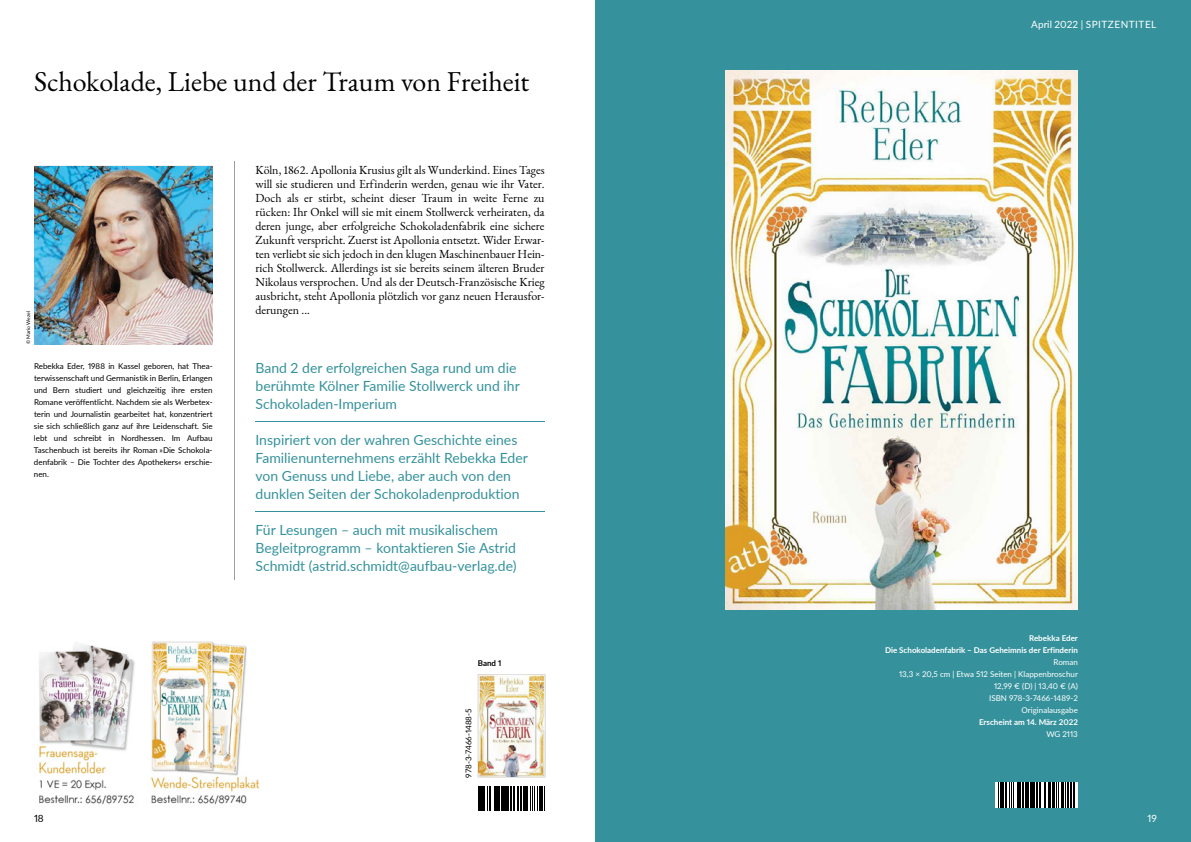
<style>
.page{position:relative;width:1191px;height:842px;background:#fff}
.page>*{position:absolute;margin:0;border:0;box-sizing:border-box;transform-origin:0 0}
.t1{font:28px "EB Garamond";color:#000}
.t2{font:14px/18px "Lato";color:#35929c}
.t3{font:12px/14px "EB Garamond";color:#000;text-align:justify}
.t4{font:10px "Lato";letter-spacing:.05em;color:#fff}
.t5{font:10px "Lato";color:#000}
.t6{font:8px/12px "Lato";color:#000;text-align:justify}
.t7{font:8px/12px "Lato";color:#fff;text-align:right}
.t8{font:700 8px/12px "Lato";color:#fff;text-align:right}
.t9{font:700 8px "Lato";color:#000}
.t10{font:5px "Lato";color:#000}
</style>
<div class="page">
<hr style="left:234px;top:162px;width:1px;height:418px;background:#9c9d9d">
<img style="left:34px;top:166px;width:178px;height:178px">
<hr style="left:255px;top:422px;width:289px;height:1px;background:#35929c">
<hr style="left:255px;top:512px;width:289px;height:1px;background:#35929c">
<img style="left:39px;top:641px;width:220px;height:164px">
<img style="left:478px;top:675px;width:67px;height:102px">
<svg style="left:478px;top:786px;width:2px;height:24px"></svg>
<hr style="left:480px;top:786px;width:3px;height:24px;background:#000">
<hr style="left:483px;top:786px;width:2px;height:24px;background:#000">
<svg style="left:487px;top:786px;width:58px;height:24px"></svg>
<div style="left:595px;top:0;width:596px;height:842px;background:#35929c"></div>
<img style="left:725px;top:71px;width:353px;height:538px">
<svg style="left:995px;top:782px;width:83px;height:26px"></svg>
<svg style="left:998px;top:782px;width:3px;height:26px"></svg>
<hr style="left:1001px;top:782px;width:3px;height:26px;background:#000">
<hr style="left:1004px;top:782px;width:2px;height:26px;background:#000">
<svg style="left:1009px;top:782px;width:9px;height:26px"></svg>
<hr style="left:1018px;top:782px;width:3px;height:26px;background:#000">
<hr style="left:1021px;top:782px;width:2px;height:26px;background:#000">
<hr style="left:1025px;top:782px;width:2px;height:26px;background:#000">
<svg style="left:1028px;top:782px;width:13px;height:26px"></svg>
<hr style="left:1044px;top:782px;width:2px;height:26px;background:#000">
<hr style="left:1047px;top:782px;width:2px;height:26px;background:#000">
<svg style="left:1050px;top:782px;width:25px;height:26px"></svg>
<h1 class="t1" style="left:34px;top:63px;width:497px">Schokolade, Liebe und der Traum von Freiheit</h1>
<p class="t10" style="left:25px;top:344px;width:35px;rotate:-90deg">© Mario Wezel</p>
<p class="t3" style="left:255px;top:163px;width:290px">Köln, 1862. Apollonia Krusius gilt als Wunderkind. Eines Tages will sie studieren und Erfinderin werden, genau wie ihr Vater.<br>Doch als er stirbt, scheint dieser Traum in weite Ferne zu rücken: Ihr Onkel will sie mit einem Stollwerck verheiraten, da deren junge, aber erfolgreiche Schokoladenfabrik eine sichere Zukunft verspricht. Zuerst ist Apollonia entsetzt. Wider Erwar&shy;ten verliebt sie sich jedoch in den klugen Maschinenbauer Hein&shy;rich Stollwerck. Allerdings ist sie bereits seinem älteren Bruder Nikolaus versprochen. Und als der Deutsch-Französische Krieg ausbricht, steht Apollonia plötzlich vor ganz neuen Herausfor&shy;derungen ...</p>
<p class="t6" style="left:34px;top:359px;width:180px">Rebekka Eder, 1988 in Kassel geboren, hat Thea&shy;terwissenschaft und Germanistik in Berlin, Erlangen und Bern studiert und gleichzeitig ihre ersten Romane veröffentlicht. Nachdem sie als Werbetex&shy;terin und Journalistin gearbeitet hat, konzentriert sie sich schließlich ganz auf ihre Leidenschaft. Sie lebt und schreibt in Nordhessen. Im Aufbau Taschenbuch ist bereits ihr Roman »Die Schokola&shy;denfabrik – Die Tochter des Apothekers« erschie&shy;nen.</p>
<p class="t2" style="left:255px;top:358px;width:266px">Band 2 der erfolgreichen Saga rund um die berühmte Kölner Familie Stollwerck und ihr<br>Schokoladen-Imperium</p>
<p class="t2" style="left:255px;top:430px;width:274px">Inspiriert von der wahren Geschichte eines Familienunternehmens erzählt Rebekka Eder von Genuss und Liebe, aber auch von den dunklen Seiten der Schokoladenproduktion</p>
<p class="t2" style="left:255px;top:520px;width:262px">Für Lesungen – auch mit musikalischem<br>Begleitprogramm – kontaktieren Sie Astrid<br>Schmidt (astrid.schmidt@aufbau-verlag.de)</p>
<p class="t9" style="left:478px;top:657px;width:25px">Band 1</p>
<p class="t5" style="left:34px;top:811px;width:11px">18</p>
<p class="t6" style="left:462px;top:778px;width:70px;rotate:-90deg">978-3-7466-1488-5</p>
<p class="t4" style="left:1031px;top:18px;width:127px">April 2022 | SPITZENTITEL</p>
<p class="t8" style="left:885px;top:632px;width:194px">Rebekka Eder<br>Die Schokoladenfabrik – Das Geheimnis der Erfinderin</p>
<p class="t7" style="left:899px;top:656px;width:180px">Roman<br>13,3 × 20,5 cm | Etwa 512 Seiten | Klappenbroschur<br>12,99 € (D) | 13,40 € (A)<br>ISBN 978-3-7466-1489-2<br>Originalausgabe</p>
<p class="t8" style="left:979px;top:716px;width:100px">Erscheint am 14. März 2022</p>
<p class="t7" style="left:1046px;top:728px;width:33px">WG 2113</p>
<p class="t4" style="left:1147px;top:811px;width:11px">19</p>
</div>
